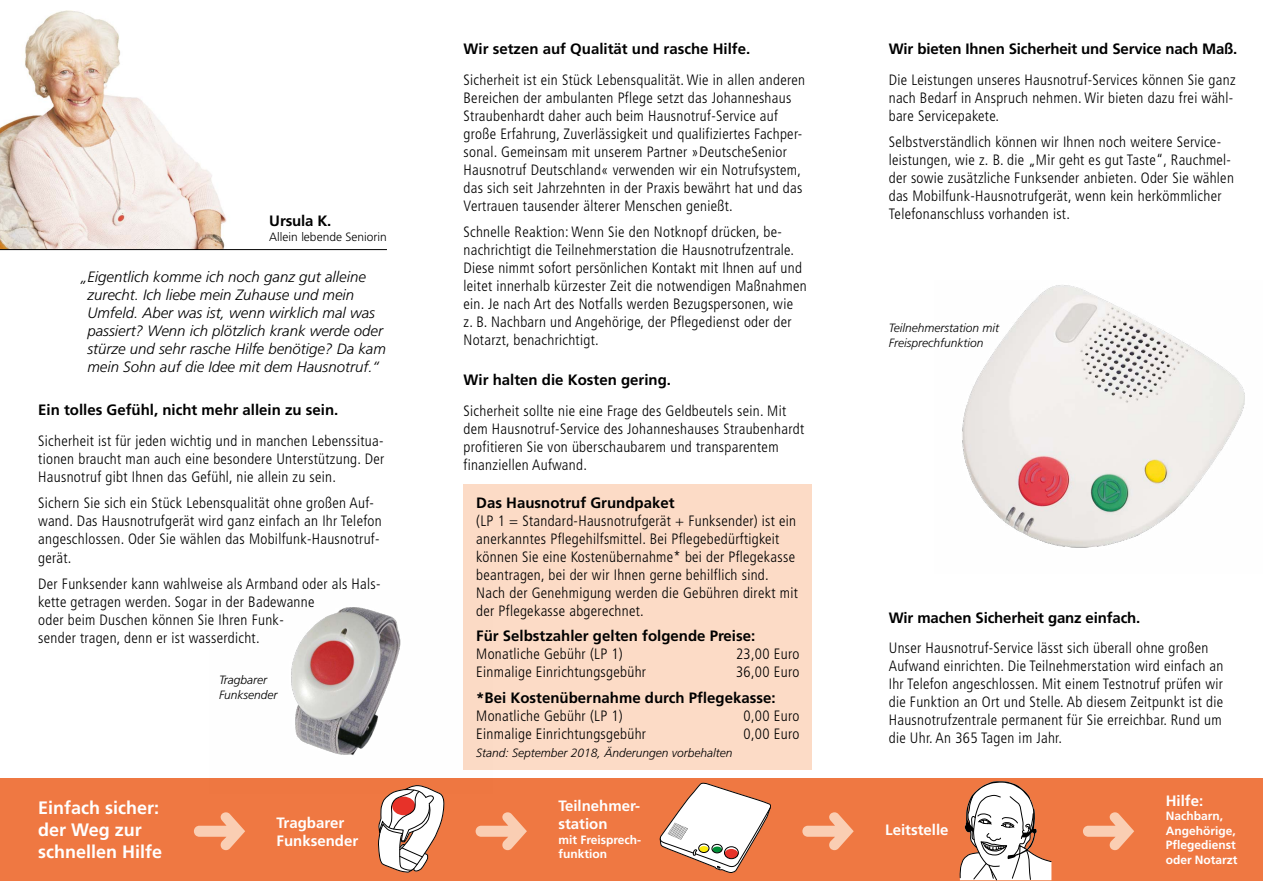
<style>
.page{position:relative;width:1263px;height:893px;background:#fff}
.page>*{position:absolute;margin:0;border:0;box-sizing:border-box;transform-origin:0 0}
.t1{font:700 18px/21.6px "Frutiger LT Std";color:#fff}
._47_Frutiger_Light_C{font:300 condensed 15px/18px "Frutiger LT Std";letter-spacing:.02em;color:#000}
.t2{font:700 15px "Frutiger LT Std";color:#000}
.t3{font:italic 300 15px/18px "Frutiger LT Std";color:#000}
.t4{font:700 15px/18px "Frutiger LT Std";color:#fff}
.t5{font:italic 300 12px/14.4px "Frutiger LT Std";color:#000}
.t6{font:700 12px/14.4px "Frutiger LT Std";color:#fff}
.t7{font:300 12px "Frutiger LT Std";color:#000}
</style>
<div class="page">
<div style="left:0;top:778px;width:1263px;height:102px;background:#ef7842"></div>
<div style="left:463px;top:484px;width:349px;height:286px;background:#fcdbc6"></div>
<img style="left:0;top:10px;width:227px;height:239px">
<hr style="left:0;top:249px;width:387px;height:1px;background:#000">
<img style="left:962px;top:285px;width:283px;height:263px">
<img style="left:291px;top:607px;width:110px;height:148px">
<svg style="left:378px;top:785px;width:66px;height:87px"></svg>
<svg style="left:660px;top:783px;width:111px;height:90px"></svg>
<svg style="left:960px;top:781px;width:91px;height:99px"></svg>
<p class="t2" style="left:269px;top:212px;width:64px">Ursula K.</p>
<p class="t7" style="left:269px;top:231px;width:119px">Allein lebende Seniorin</p>
<p class="t3" style="left:87px;top:268px;width:300px;text-indent:-7px">„Eigentlich komme ich noch ganz gut alleine zurecht. Ich liebe mein Zuhause und mein Umfeld. Aber was ist, wenn wirklich mal was passiert? Wenn ich plötzlich krank werde oder stürze und sehr rasche Hilfe benötige? Da kam mein Sohn auf die Idee mit dem Hausnotruf.“</p>
<p class="t2" style="left:38px;top:401px;width:302px">Ein tolles Gefühl, nicht mehr allein zu sein.</p>
<p class="_47_Frutiger_Light_C" style="left:38px;top:432px;width:347px">Sicherheit ist für jeden wichtig und in manchen Lebenssitua&shy;tionen braucht man auch eine besondere Unterstützung. Der<br>Hausnotruf gibt Ihnen das Gefühl, nie allein zu sein.</p>
<p class="_47_Frutiger_Light_C" style="left:38px;top:494px;width:345px">Sichern Sie sich ein Stück Lebensqualität ohne großen Auf&shy;wand. Das Hausnotrufgerät wird ganz einfach an Ihr Telefon angeschlossen. Oder Sie wählen das Mobilfunk-Hausnotruf&shy;gerät.</p>
<p class="_47_Frutiger_Light_C" style="left:38px;top:575px;width:344px">Der Funksender kann wahlweise als Armband oder als Hals&shy;kette getragen werden. Sogar in der Badewanne<br>oder beim Duschen können Sie Ihren Funk-<br>sender tragen, denn er ist wasserdicht.</p>
<p class="t1" style="left:38px;top:797px;width:126px">Einfach sicher: der Weg zur schnellen Hilfe</p>
<p class="t5" style="left:219px;top:673px;width:50px">Tragbarer</p>
<p class="t5" style="left:219px;top:688px;width:60px">Funksender</p>
<p class="t4" style="left:277px;top:814px;width:69px">Tragbarer</p>
<p class="t4" style="left:277px;top:832px;width:83px">Funksender</p>
<p class="t2" style="left:463px;top:40px;width:288px">Wir setzen auf Qualität und rasche Hilfe.</p>
<p class="_47_Frutiger_Light_C" style="left:463px;top:71px;width:343px">Sicherheit ist ein Stück Lebensqualität. Wie in allen anderen Bereichen der ambulanten Pflege setzt das Johanneshaus Straubenhardt daher auch beim Hausnotruf-Service auf große Erfahrung, Zuverlässigkeit und qualifiziertes Fachper&shy;sonal. Gemeinsam mit unserem Partner »DeutscheSenior Hausnotruf Deutschland« verwenden wir ein Notrufsystem, das sich seit Jahrzehnten in der Praxis bewährt hat und das Vertrauen tausender älterer Menschen genießt.</p>
<p class="_47_Frutiger_Light_C" style="left:463px;top:223px;width:345px">Schnelle Reaktion: Wenn Sie den Notknopf drücken, be&shy;nachrichtigt die Teilnehmerstation die Hausnotrufzentrale.<br>Diese nimmt sofort persönlichen Kontakt mit Ihnen auf und leitet innerhalb kürzester Zeit die notwendigen Maßnahmen ein. Je nach Art des Notfalls werden Bezugspersonen, wie<br>z. B. Nachbarn und Angehörige, der Pflegedienst oder der Notarzt, benachrichtigt.</p>
<p class="t2" style="left:463px;top:371px;width:209px">Wir halten die Kosten gering.</p>
<p class="_47_Frutiger_Light_C" style="left:463px;top:402px;width:342px">Sicherheit sollte nie eine Frage des Geldbeutels sein. Mit dem Hausnotruf-Service des Johanneshauses Straubenhardt profitieren Sie von überschaubarem und transparentem finanziellen Aufwand.</p>
<p class="t2" style="left:476px;top:494px;width:200px">Das Hausnotruf Grundpaket</p>
<p class="_47_Frutiger_Light_C" style="left:476px;top:512px;width:323px">(LP 1 = Standard-Hausnotrufgerät + Funksender) ist ein anerkanntes Pflegehilfsmittel. Bei Pflegebedürftigkeit können Sie eine Kostenübernahme* bei der Pflegekasse beantragen, bei der wir Ihnen gerne behilflich sind.<br>Nach der Genehmigung werden die Gebühren direkt mit der Pflegekasse abgerechnet.</p>
<p class="t2" style="left:476px;top:627px;width:280px">Für Selbstzahler gelten folgende Preise:</p>
<p class="_47_Frutiger_Light_C" style="left:476px;top:645px;width:148px">Monatliche Gebühr (LP 1)</p>
<p class="_47_Frutiger_Light_C" style="left:736px;top:645px;width:65px">23,00 Euro</p>
<p class="_47_Frutiger_Light_C" style="left:476px;top:663px;width:171px">Einmalige Einrichtungsgebühr</p>
<p class="_47_Frutiger_Light_C" style="left:736px;top:663px;width:65px">36,00 Euro</p>
<p class="t2" style="left:476px;top:688px;width:301px">*Bei Kostenübernahme durch Pflegekasse:</p>
<p class="_47_Frutiger_Light_C" style="left:476px;top:707px;width:148px">Monatliche Gebühr (LP 1)</p>
<p class="_47_Frutiger_Light_C" style="left:743px;top:707px;width:57px">0,00 Euro</p>
<p class="_47_Frutiger_Light_C" style="left:476px;top:725px;width:171px">Einmalige Einrichtungsgebühr</p>
<p class="_47_Frutiger_Light_C" style="left:743px;top:725px;width:57px">0,00 Euro</p>
<p class="t5" style="left:476px;top:746px;width:258px">Stand: September 2018, Änderungen vorbehalten</p>
<p class="t4" style="left:558px;top:797px;width:83px">Teilnehmer&shy;station</p>
<p class="t6" style="left:558px;top:832px;width:84px">mit Freisprech&shy;funktion</p>
<p class="t2" style="left:889px;top:40px;width:350px">Wir bieten Ihnen Sicherheit und Service nach Maß.</p>
<p class="_47_Frutiger_Light_C" style="left:889px;top:71px;width:348px">Die Leistungen unseres Hausnotruf-Services können Sie ganz nach Bedarf in Anspruch nehmen. Wir bieten dazu frei wähl&shy;bare Servicepakete.</p>
<p class="_47_Frutiger_Light_C" style="left:889px;top:133px;width:347px">Selbstverständlich können wir Ihnen noch weitere Service&shy;leistungen, wie z. B. die „Mir geht es gut Taste“, Rauchmel&shy;der sowie zusätzliche Funksender anbieten. Oder Sie wählen das Mobilfunk-Hausnotrufgerät, wenn kein herkömmlicher Telefonanschluss vorhanden ist.</p>
<p class="t5" style="left:889px;top:321px;width:112px">Teilnehmerstation mit<br>Freisprechfunktion</p>
<p class="t2" style="left:889px;top:609px;width:253px">Wir machen Sicherheit ganz einfach.</p>
<p class="_47_Frutiger_Light_C" style="left:889px;top:639px;width:336px">Unser Hausnotruf-Service lässt sich überall ohne großen Aufwand einrichten. Die Teilnehmerstation wird einfach an Ihr Telefon angeschlossen. Mit einem Testnotruf prüfen wir die Funktion an Ort und Stelle. Ab diesem Zeitpunkt ist die Hausnotrufzentrale permanent für Sie erreichbar. Rund um die Uhr. An 365 Tagen im Jahr.</p>
<p class="t4" style="left:885px;top:821px;width:65px">Leitstelle</p>
<p class="t4" style="left:1166px;top:792px;width:39px">Hilfe:</p>
<p class="t6" style="left:1166px;top:809px;width:59px">Nachbarn,</p>
<p class="t6" style="left:1166px;top:823px;width:72px">Angehörige,</p>
<p class="t6" style="left:1166px;top:838px;width:73px">Pflegedienst oder Notarzt</p>
</div>
